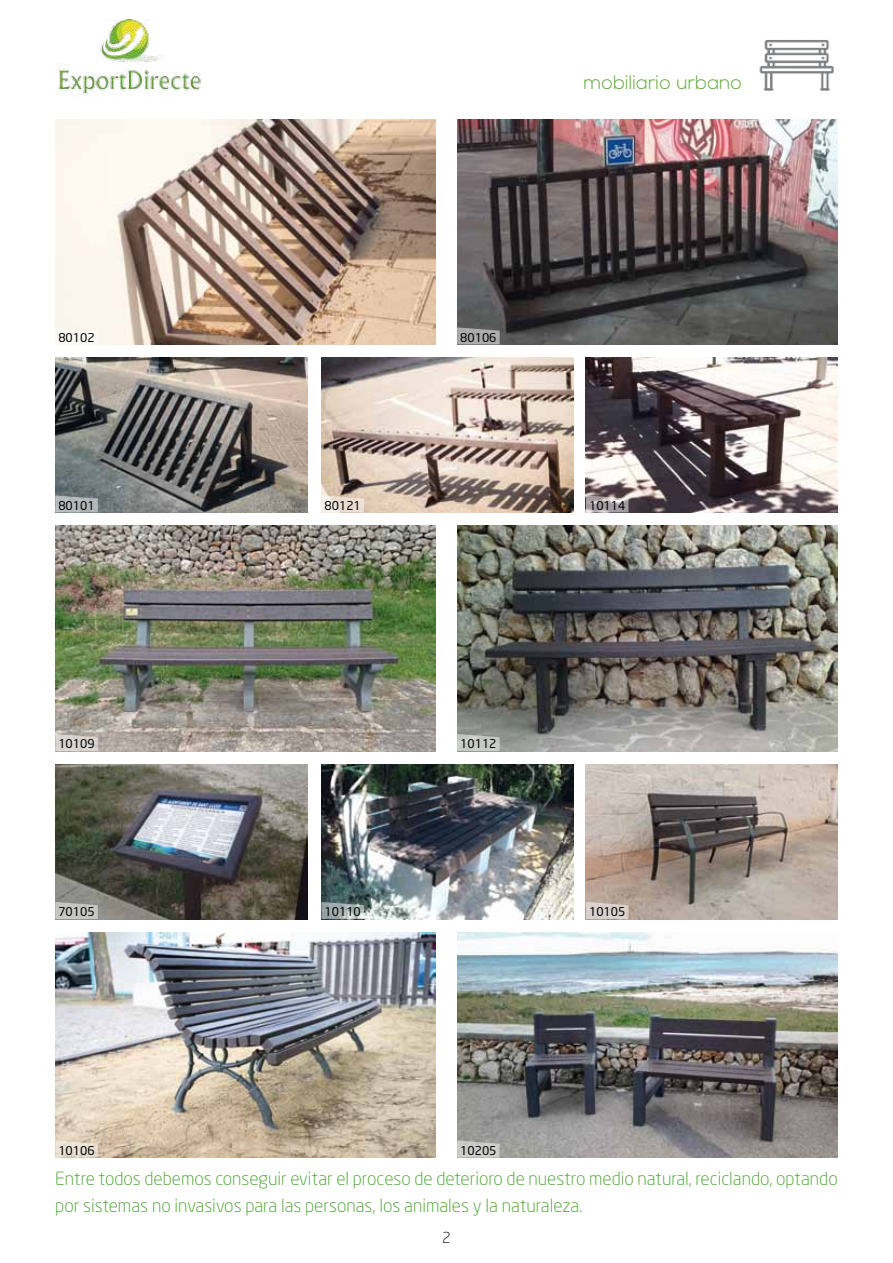
<style>
.page{position:relative;width:893px;height:1263px;background:#fff}
.page>*{position:absolute;margin:0;border:0;box-sizing:border-box;transform-origin:0 0}
.t1{font:300 19.5px "Nexa";color:#62a738}
.t2{font:300 18px/27px "Neo Sans";color:#44a12b}
.t3{font:300 15px "Neo Sans";color:#000}
.t4{font:12px "Neo Sans";color:#000}
</style>
<div class="page">
<img style="left:55px;top:119px;width:381px;height:225px">
<img style="left:457px;top:119px;width:381px;height:225px">
<img style="left:55px;top:526px;width:381px;height:225px">
<img style="left:457px;top:526px;width:381px;height:225px">
<img style="left:55px;top:358px;width:252px;height:154px">
<img style="left:321px;top:358px;width:252px;height:154px">
<img style="left:586px;top:358px;width:252px;height:154px">
<img style="left:55px;top:932px;width:381px;height:226px">
<img style="left:457px;top:932px;width:381px;height:226px">
<img style="left:55px;top:764px;width:252px;height:155px">
<img style="left:321px;top:764px;width:252px;height:155px">
<img style="left:586px;top:764px;width:252px;height:155px">
<img style="left:759px;top:40px;width:75px;height:51px">
<img style="left:58px;top:20px;width:143px;height:77px">
<svg style="left:55px;top:327px;width:43px;height:17px"></svg>
<svg style="left:457px;top:327px;width:43px;height:17px"></svg>
<svg style="left:55px;top:495px;width:43px;height:17px"></svg>
<svg style="left:321px;top:495px;width:43px;height:17px"></svg>
<svg style="left:586px;top:495px;width:42px;height:17px"></svg>
<svg style="left:457px;top:734px;width:43px;height:17px"></svg>
<svg style="left:55px;top:734px;width:43px;height:17px"></svg>
<svg style="left:55px;top:902px;width:43px;height:17px"></svg>
<svg style="left:321px;top:902px;width:43px;height:17px"></svg>
<svg style="left:586px;top:902px;width:42px;height:17px"></svg>
<svg style="left:457px;top:1140px;width:43px;height:17px"></svg>
<svg style="left:55px;top:1140px;width:43px;height:17px"></svg>
<p class="t1" style="left:584px;top:71px;width:160px">mobiliario urbano</p>
<p class="t4" style="left:58px;top:330px;width:38px">80102</p>
<p class="t4" style="left:460px;top:330px;width:38px">80106</p>
<p class="t4" style="left:58px;top:498px;width:38px">80101</p>
<p class="t4" style="left:325px;top:498px;width:38px">80121</p>
<p class="t4" style="left:589px;top:498px;width:38px">10114</p>
<p class="t4" style="left:58px;top:736px;width:38px">10109</p>
<p class="t4" style="left:460px;top:736px;width:38px">10112</p>
<p class="t4" style="left:58px;top:904px;width:38px">70105</p>
<p class="t4" style="left:325px;top:904px;width:38px">10110</p>
<p class="t4" style="left:589px;top:904px;width:38px">10105</p>
<p class="t4" style="left:58px;top:1143px;width:38px">10106</p>
<p class="t4" style="left:460px;top:1143px;width:38px">10205</p>
<p class="t2" style="left:55px;top:1165px;width:784px">Entre todos debemos conseguir evitar el proceso de deterioro de nuestro medio natural, reciclando, optando por sistemas no invasivos para las personas, los animales y la naturaleza.</p>
<p class="t3" style="left:442px;top:1229px;width:10px">2</p>
</div>
